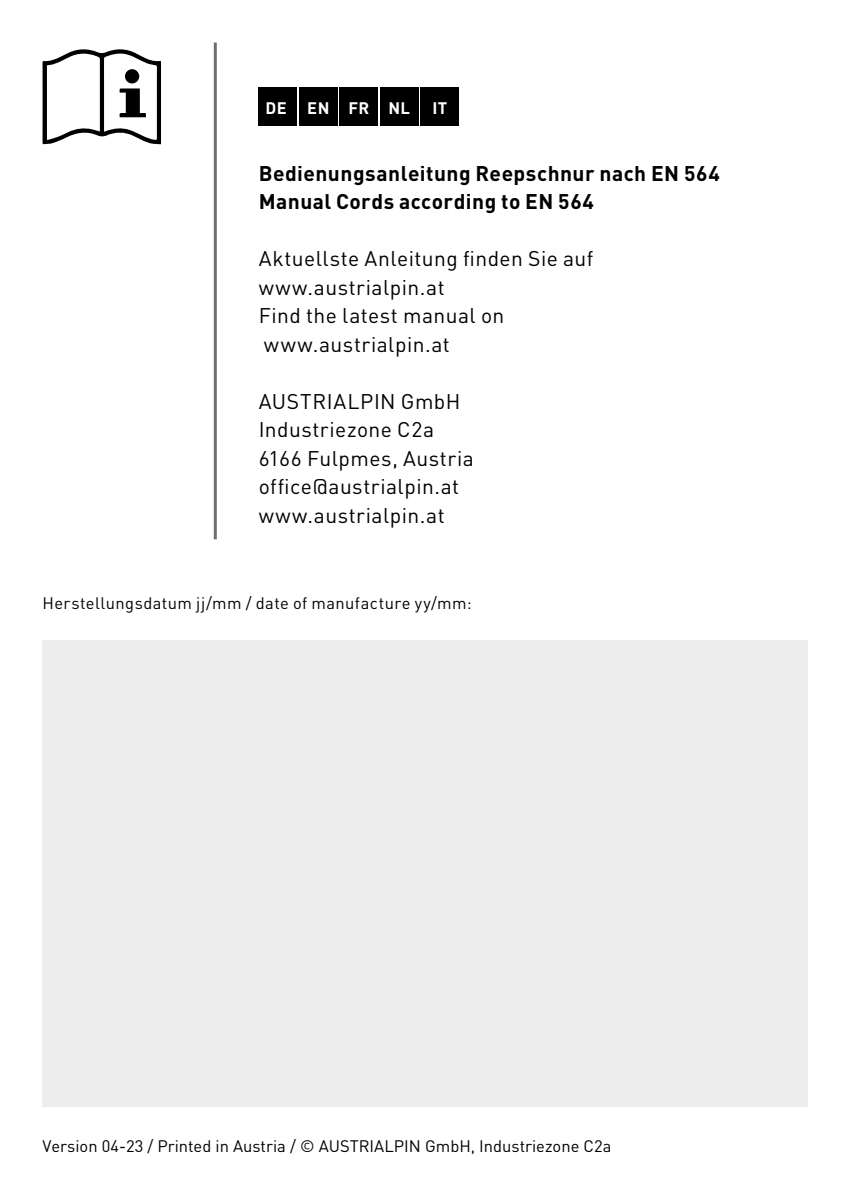
<style>
.page{position:relative;width:851px;height:1191px;background:#fff}
.page>*{position:absolute;margin:0;border:0;box-sizing:border-box;transform-origin:0 0}
.t1{font:21px/28.5px "DIN";letter-spacing:.025em;color:#000}
.t2{font:700 21px/28.5px "DIN";letter-spacing:.02em;color:#000}
.t3{font:16.5px "DIN";color:#000}
.t4{font:16.5px "DIN";letter-spacing:.025em;color:#000}
.t5{font:700 16.5px "DIN";letter-spacing:.025em;color:#fff}
</style>
<div class="page">
<div style="left:43px;top:640px;width:765px;height:467px;background:#ededed"></div>
<div style="left:259px;top:88px;width:38px;height:38px;background:#000"></div>
<div style="left:299px;top:88px;width:38px;height:38px;background:#000"></div>
<div style="left:380px;top:88px;width:38px;height:38px;background:#000"></div>
<div style="left:339px;top:88px;width:39px;height:38px;background:#000"></div>
<div style="left:420px;top:88px;width:39px;height:38px;background:#000"></div>
<svg style="left:43px;top:49px;width:118px;height:95px"></svg>
<div style="left:125px;top:69px;width:14px;height:14px;background:#000;border-radius:50%"></div>
<hr style="left:214px;top:43px;width:3px;height:496px;background:#706f6f">
<p class="t5" style="left:265px;top:97px;width:146px">DE EN FR NL</p>
<p class="t5" style="left:432px;top:97px;width:16px">IT</p>
<p class="t2" style="left:259px;top:158px;width:462px">Bedienungsanleitung Reepschnur nach EN 564<br>Manual Cords according to EN 564</p>
<p class="t1" style="left:259px;top:244px;width:336px">Aktuellste Anleitung finden Sie auf www.austrialpin.at<br>Find the latest manual on www.austrialpin.at</p>
<p class="t1" style="left:259px;top:386px;width:216px">AUSTRIALPIN GmbH<br>Industriezone C2a<br>6166 Fulpmes, Austria office@austrialpin.at www.austrialpin.at</p>
<p class="t4" style="left:43px;top:592px;width:430px">Herstellungsdatum jj/mm / date of manufacture yy/mm:</p>
<p class="t3" style="left:43px;top:1136px;width:570px">Version 04-23 / Printed in Austria / © AUSTRIALPIN GmbH, Industriezone C2a</p>
</div>
